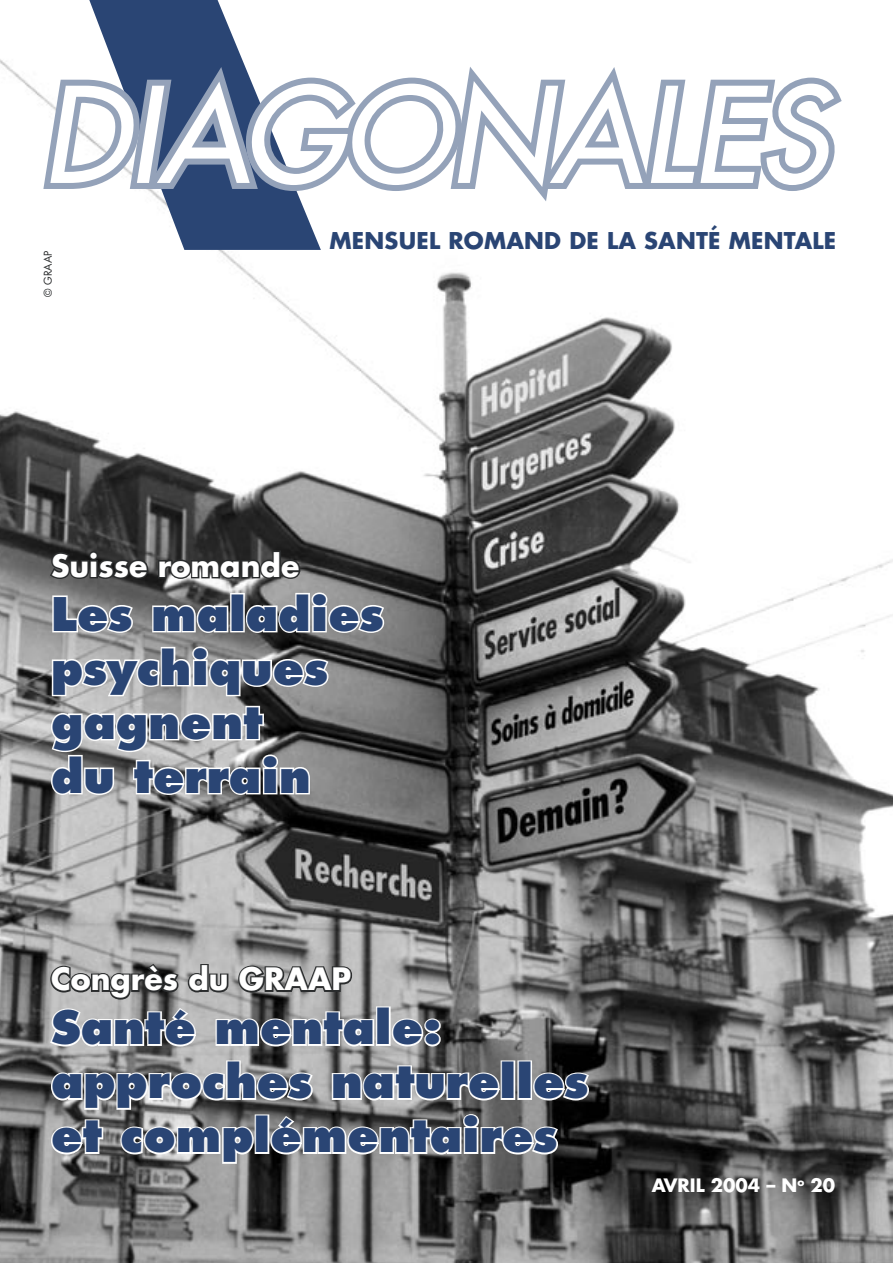
<style>
.page{position:relative;width:893px;height:1263px;background:#fff}
.page>*{position:absolute;margin:0;border:0;box-sizing:border-box;transform-origin:0 0}
.t1{font:italic 129px "Futura";color:#fff}
.Titre_36__bleu{font:800 45px/54px "Futura";color:#2a4574}
.Titre_36__bleu-2{font:700 30px "Futura";color:#fff}
.t2{font:700 22.5px "Futura";letter-spacing:.01em;color:#2a4574}
.t3{font:700 18px "Futura";color:#fff}
.Copyright{font:10.5px "Futura";color:#2a2c2d}
</style>
<div class="page">
<img style="left:0;top:59px;width:893px;height:1204px">
<svg style="left:86px;top:0;width:235px;height:250px;fill:#2a4574"></svg>
<svg style="left:37px;top:52px;width:813px;height:164px"></svg>
<svg style="left:48px;top:549px;width:102px;height:31px;background:#323334"></svg>
<svg style="left:157px;top:549px;width:145px;height:31px;background:#404041"></svg>
<svg style="left:51px;top:594px;width:84px;height:40px"></svg>
<svg style="left:151px;top:603px;width:79px;height:31px"></svg>
<div style="left:230px;top:593px;width:15px;height:39px;border:3px solid #fff"></div>
<svg style="left:244px;top:591px;width:142px;height:43px"></svg>
<svg style="left:50px;top:645px;width:280px;height:53px"></svg>
<svg style="left:50px;top:704px;width:261px;height:92px"></svg>
<svg style="left:48px;top:956px;width:328px;height:92px;background:#9a9a9a"></svg>
<div style="left:376px;top:1006px;width:15px;height:40px;border:3px solid #fff"></div>
<svg style="left:390px;top:1017px;width:52px;height:31px"></svg>
<svg style="left:49px;top:1059px;width:542px;height:106px"></svg>
<p class="t1" style="left:42px;top:51px;width:787px">DIAGONALES</p>
<p class="t2" style="left:330px;top:225px;width:508px">MENSUEL ROMAND DE LA SANTÉ MENTALE</p>
<p class="Copyright" style="left:41px;top:297px;width:47px;rotate:-90deg">© GRAAP</p>
<p class="Titre_36__bleu-2" style="left:51px;top:545px;width:250px">Suisse romande</p>
<p class="Titre_36__bleu" style="left:51px;top:587px;width:334px">Les maladies psychiques</p>
<p class="Titre_36__bleu" style="left:51px;top:695px;width:213px">gagnent</p>
<p class="Titre_36__bleu" style="left:51px;top:749px;width:261px">du terrain</p>
<p class="Titre_36__bleu-2" style="left:51px;top:958px;width:302px">Congrès du GRAAP</p>
<p class="Titre_36__bleu" style="left:51px;top:1001px;width:392px">Santé mentale:</p>
<p class="Titre_36__bleu" style="left:51px;top:1055px;width:539px">approches naturelles</p>
<p class="Titre_36__bleu" style="left:51px;top:1109px;width:508px">et complémentaires</p>
<p class="t3" style="left:652px;top:1173px;width:185px">AVRIL 2004 – N<sup>o</sup> 20</p>
</div>
